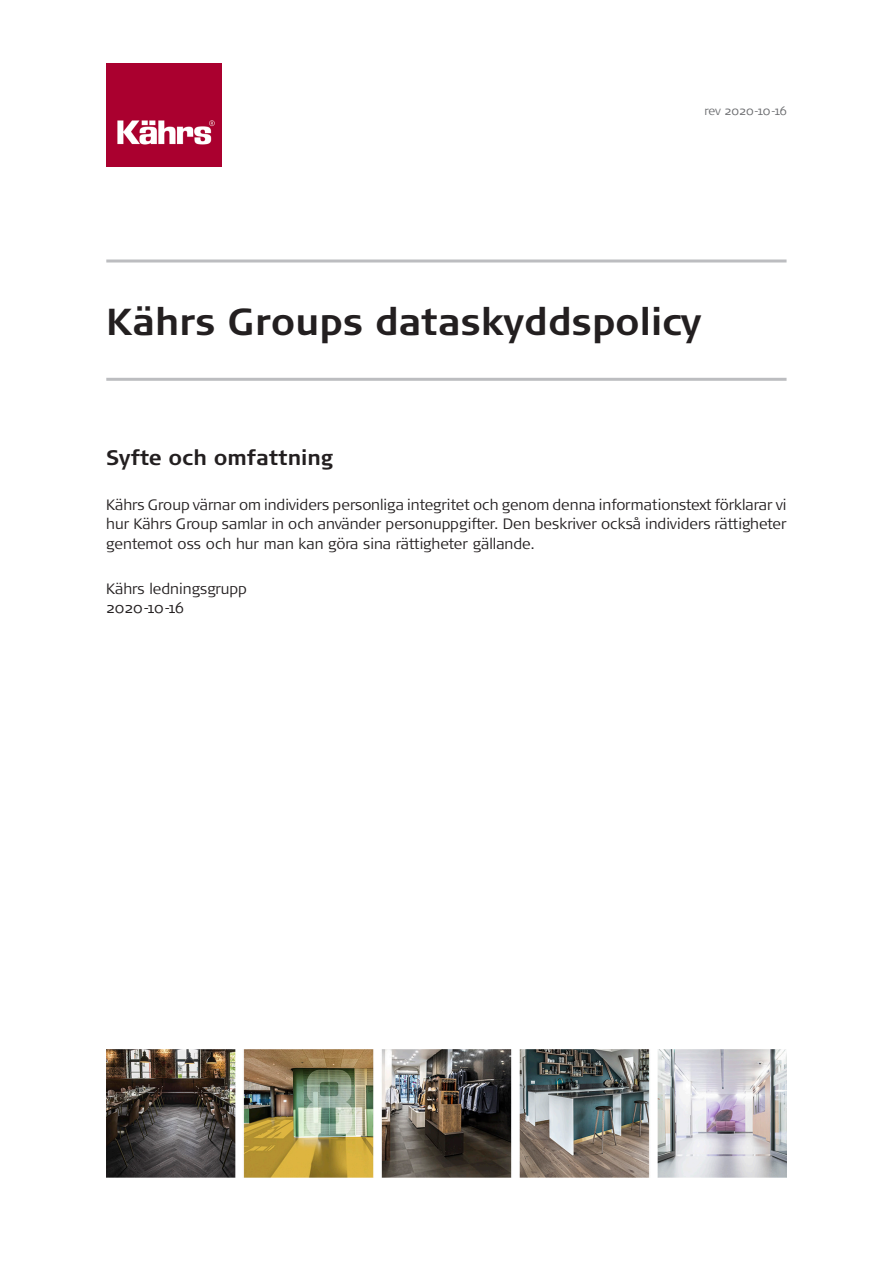
<style>
.page{position:relative;width:893px;height:1263px;background:#fff}
.page>*{position:absolute;margin:0;border:0;box-sizing:border-box;transform-origin:0 0}
.heading_1{font:700 37.5px "Signa Pro";color:#231f20}
.Heading_2{font:700 21px "Signa Pro";color:#231f20}
.Normal{font:300 15px/19.5px "Signa Pro";color:#231f20;text-align:justify}
.t1{font:300 12px "Signa Pro";letter-spacing:-.01em;color:#6c6d70}
</style>
<div class="page">
<hr style="left:106px;top:378px;width:680px;height:3px;background:#bcbdc0">
<hr style="left:106px;top:259px;width:680px;height:3px;background:#bcbdc0">
<img style="left:106px;top:1050px;width:681px;height:128px">
<img style="left:106px;top:64px;width:115px;height:102px">
<p class="t1" style="left:704px;top:104px;width:84px">rev 2020-10-16</p>
<p class="heading_1" style="left:106px;top:299px;width:597px">Kährs Groups dataskyddspolicy</p>
<p class="Heading_2" style="left:106px;top:445px;width:228px">Syfte och omfattning</p>
<p class="Normal" style="left:106px;top:494px;width:682px">Kährs Group värnar om individers personliga integritet och genom denna informationstext förklarar vi hur Kährs Group samlar in och använder personuppgifter. Den beskriver också individers rättigheter gentemot oss och hur man kan göra sina rättigheter gällande.</p>
<p class="Normal" style="left:106px;top:578px;width:142px">Kährs ledningsgrupp<br>2020-10-16</p>
</div>
